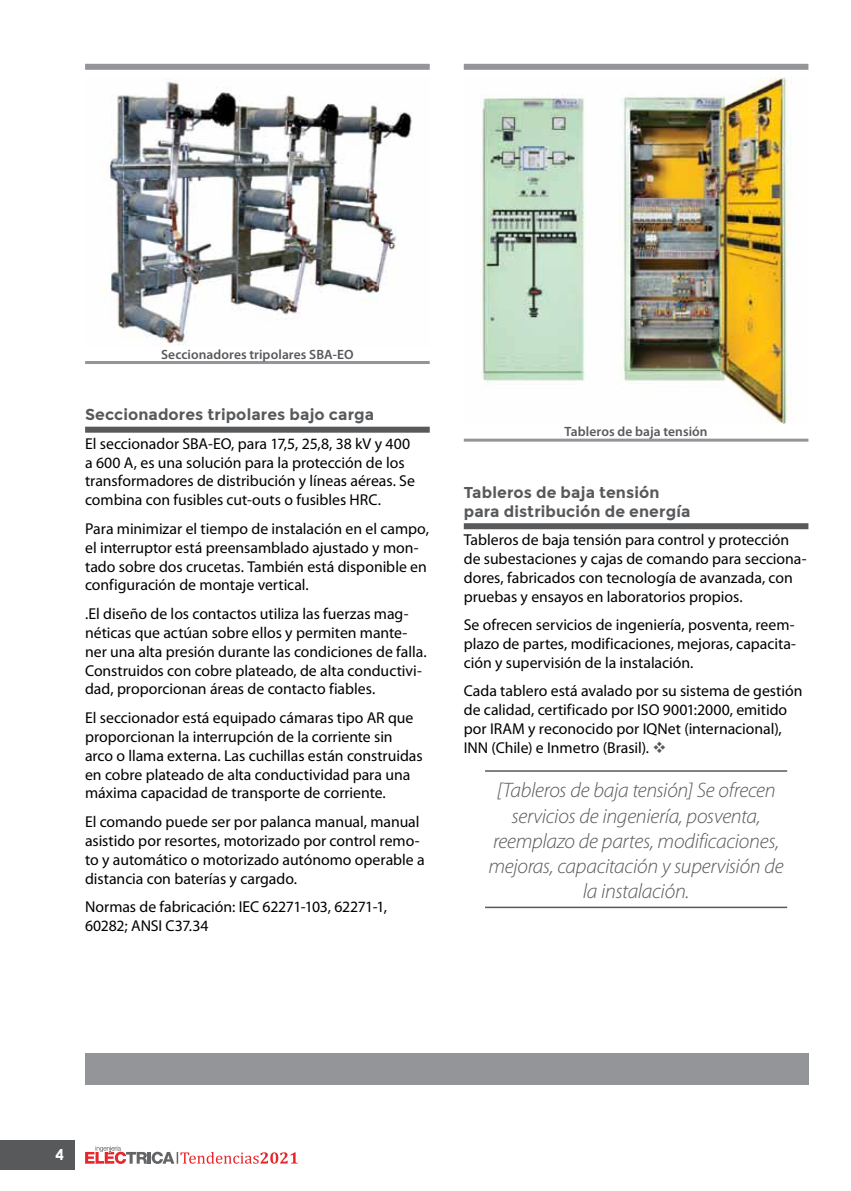
<style>
.page{position:relative;width:851px;height:1191px;background:#fff}
.page>*{position:absolute;margin:0;border:0;box-sizing:border-box;transform-origin:0 0}
.t1{font:italic 300 21px/25.2px "Myriad Pro";letter-spacing:-.015em;color:#58595b;text-align:center}
.t2{font:15.75px/18.9px "Myriad Pro";color:#000}
.t3{font:700 15.75px/18.9px "Montserrat";letter-spacing:.005em;color:#58595b}
.t4{font:700 15px "Century Gothic";color:#fff}
.t5{font:600 13.5px "Myriad Pro";letter-spacing:.005em;color:#58595b}
.s1{color:#58595b}
</style>
<div class="page">
<div style="left:0;top:1140px;width:74px;height:29px;background:#58595b"></div>
<svg style="left:85px;top:1145px;width:213px;height:19px"></svg>
<div style="left:85px;top:1052px;width:723px;height:32px;background:#939598"></div>
<div style="left:85px;top:427px;width:344px;height:6px;background:#58595b"></div>
<div style="left:85px;top:64px;width:344px;height:6px;background:#939598"></div>
<hr style="left:85px;top:361px;width:344px;height:3px;background:#939598">
<img style="left:102px;top:81px;width:310px;height:265px">
<div style="left:463px;top:523px;width:345px;height:6px;background:#58595b"></div>
<hr style="left:485px;top:770px;width:302px;height:1px;background:#58595b">
<hr style="left:485px;top:906px;width:302px;height:2px;background:#58595b">
<div style="left:463px;top:64px;width:345px;height:6px;background:#939598"></div>
<hr style="left:463px;top:438px;width:345px;height:3px;background:#939598">
<img style="left:480px;top:78px;width:312px;height:345px">
<p class="t5" style="left:161px;top:347px;width:194px">Seccionadores tripolares SBA-EO</p>
<p class="t3" style="left:85px;top:405px;width:290px">Seccionadores tripolares bajo carga</p>
<p class="t2" style="left:85px;top:434px;width:331px">El seccionador SBA-EO, para 17,5, 25,8, 38 kV y 400 a 600 A, es una solución para la protección de los transformadores de distribución y líneas aéreas. Se combina con fusibles cut-outs o fusibles HRC.</p>
<p class="t2" style="left:85px;top:519px;width:345px">Para minimizar el tiempo de instalación en el campo, el interruptor está preensamblado ajustado y mon&shy;tado sobre dos crucetas. También está disponible en configuración de montaje vertical.</p>
<p class="t2" style="left:85px;top:604px;width:343px">.El diseño de los contactos utiliza las fuerzas mag&shy;néticas que actúan sobre ellos y permiten mante&shy;ner una alta presión durante las condiciones de falla.<br>Construidos con cobre plateado, de alta conductivi&shy;dad, proporcionan áreas de contacto fiables.</p>
<p class="t2" style="left:85px;top:708px;width:339px">El seccionador está equipado cámaras tipo AR que proporcionan la interrupción de la corriente sin arco o llama externa. Las cuchillas están construidas en cobre plateado de alta conductividad para una máxima capacidad de transporte de corriente.</p>
<p class="t2" style="left:85px;top:812px;width:341px">El comando puede ser por palanca manual, manual asistido por resortes, motorizado por control remo&shy;to y automático o motorizado autónomo operable a distancia con baterías y cargado.</p>
<p class="t2" style="left:85px;top:897px;width:303px">Normas de fabricación: IEC 62271-103, 62271-1,<br>60282; ANSI C37.34</p>
<p class="t5" style="left:564px;top:424px;width:145px">Tableros de baja tensión</p>
<p class="t3" style="left:463px;top:483px;width:228px">Tableros de baja tensión para distribución de energía</p>
<p class="t2" style="left:463px;top:531px;width:344px">Tableros de baja tensión para control y protección de subestaciones y cajas de comando para secciona&shy;dores, fabricados con tecnología de avanzada, con pruebas y ensayos en laboratorios propios.</p>
<p class="t2" style="left:463px;top:616px;width:333px;text-align:justify">Se ofrecen servicios de ingeniería, posventa, reem&shy;plazo de partes, modificaciones, mejoras, capacita&shy;ción y supervisión de la instalación.</p>
<p class="t2" style="left:463px;top:682px;width:340px">Cada tablero está avalado por su sistema de gestión de calidad, certificado por ISO 9001:2000, emitido por IRAM y reconocido por IQNet (internacional), INN (Chile) e Inmetro (Brasil). <span class="s1">❖</span></p>
<h1 class="t1" style="left:488px;top:778px;width:297px">[Tableros de baja tensión] Se ofrecen servicios de ingeniería, posventa, reemplazo de partes, modificaciones, mejoras, capacitación y supervisión de la instalación.</h1>
<p class="t4" style="left:55px;top:1143px;width:10px">4</p>
</div>
